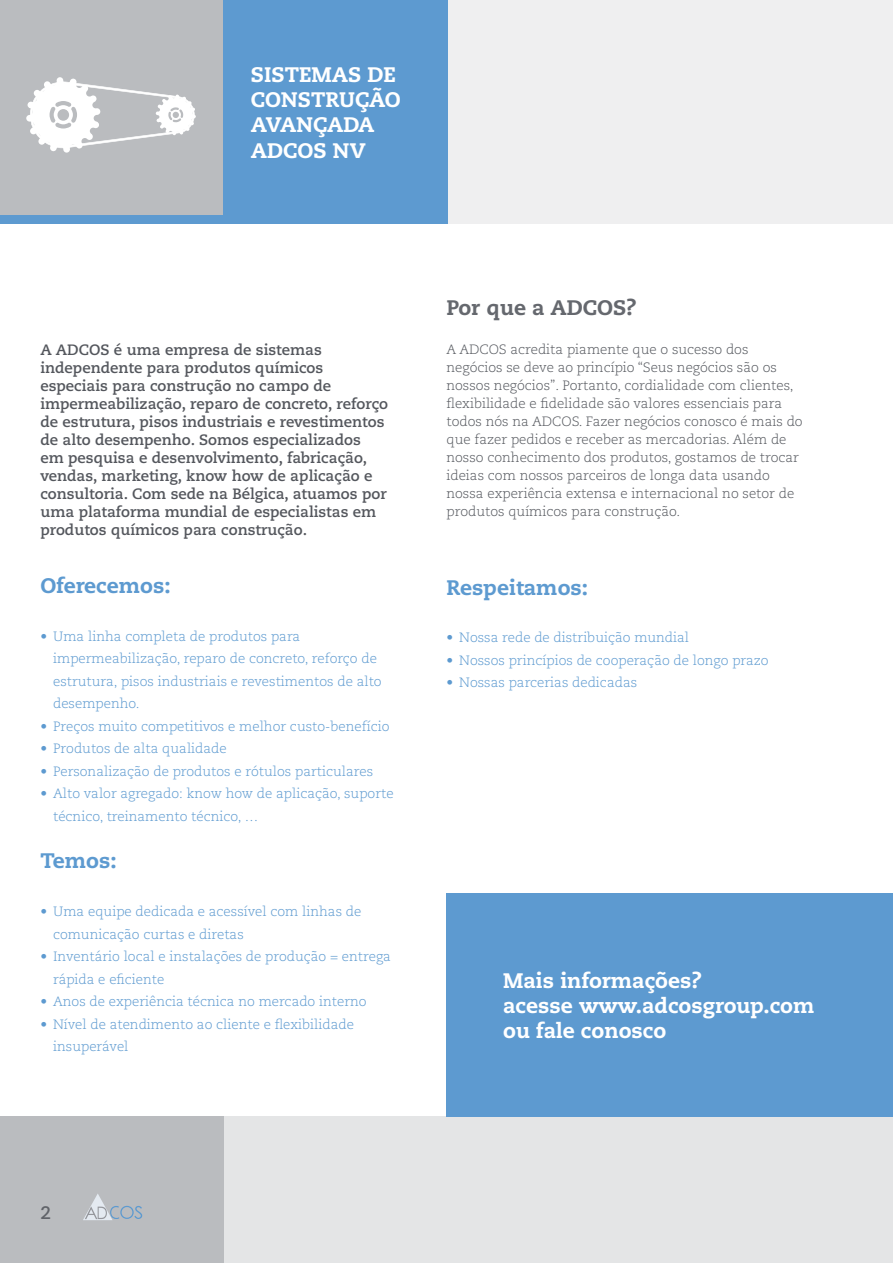
<style>
.page{position:relative;width:893px;height:1263px;background:#fff}
.page>*{position:absolute;margin:0;border:0;box-sizing:border-box;transform-origin:0 0}
.t1{font:800 21px/25.2px "Caecilia LT Std";color:#fff}
.t2{font:800 21px "Caecilia LT Std";color:#5d9ad0}
.t3{font:800 21px "Caecilia LT Std";color:#65686e}
.t4{font:700 18px "Caecilia LT Std";color:#606369}
.t5{font:700 15px/18px "Caecilia LT Std";color:#54575d}
.t6{font:300 13.5px/22.5px "Caecilia LT Std";color:#5d9ad0}
.t7{font:300 13.5px/18px "Caecilia LT Std";color:#54575d}
</style>
<div class="page">
<div style="left:0;top:0;width:893px;height:223px;background:#efeff0"></div>
<div style="left:0;top:1116px;width:893px;height:147px;background:#e4e5e6"></div>
<div style="left:0;top:1116px;width:223px;height:147px;background:#babcbf"></div>
<div style="left:0;top:0;width:223px;height:223px;background:#babcbf"></div>
<hr style="left:892px;top:0;width:1px;height:215px;background:#babcbf">
<div style="left:0;top:215px;width:223px;height:8px;background:#5d9ad0"></div>
<div style="left:446px;top:893px;width:447px;height:223px;background:#5d9ad0"></div>
<div style="left:223px;top:0;width:225px;height:223px;background:#5d9ad0"></div>
<svg style="left:26px;top:77px;width:170px;height:76px"></svg>
<svg style="left:83px;top:1194px;width:59px;height:26px"></svg>
<h1 class="t1" style="left:251px;top:62px;width:151px">SISTEMAS DE<br>CONSTRUÇÃO<br>AVANÇADA<br>ADCOS NV</h1>
<p class="t5" style="left:40px;top:341px;width:349px">A ADCOS é uma empresa de sistemas independente para produtos químicos especiais para construção no campo de impermeabilização, reparo de concreto, reforço de estrutura, pisos industriais e revestimentos de alto desempenho. Somos especializados<br>em pesquisa e desenvolvimento, fabricação, vendas, marketing, know how de aplicação e consultoria. Com sede na Bélgica, atuamos por uma plataforma mundial de especialistas em produtos químicos para construção.</p>
<h1 class="t2" style="left:40px;top:572px;width:132px">Oferecemos:</h1>
<p class="t6" style="left:53px;top:625px;width:330px;text-indent:-13px">• Uma linha completa de produtos para impermeabilização, reparo de concreto, reforço de estrutura, pisos industriais e revestimentos de alto desempenho.</p>
<p class="t6" style="left:40px;top:715px;width:351px">• Preços muito competitivos e melhor custo-benefício</p>
<p class="t6" style="left:40px;top:738px;width:188px">• Produtos de alta qualidade</p>
<p class="t6" style="left:40px;top:760px;width:334px">• Personalização de produtos e rótulos particulares</p>
<p class="t6" style="left:53px;top:783px;width:342px;text-indent:-13px">• Alto valor agregado: know how de aplicação, suporte técnico, treinamento técnico, …</p>
<h1 class="t2" style="left:40px;top:848px;width:78px">Temos:</h1>
<p class="t6" style="left:53px;top:901px;width:310px;text-indent:-13px">• Uma equipe dedicada e acessível com linhas de comunicação curtas e diretas</p>
<p class="t6" style="left:53px;top:946px;width:339px;text-indent:-13px">• Inventário local e instalações de produção = entrega rápida e eficiente</p>
<p class="t6" style="left:40px;top:991px;width:328px">• Anos de experiência técnica no mercado interno</p>
<p class="t6" style="left:53px;top:1013px;width:302px;text-indent:-13px">• Nível de atendimento ao cliente e flexibilidade insuperável</p>
<h1 class="t3" style="left:446px;top:295px;width:191px">Por que a ADCOS?</h1>
<p class="t7" style="left:446px;top:341px;width:358px">A ADCOS acredita piamente que o sucesso dos negócios se deve ao princípio “Seus negócios são os nossos negócios”. Portanto, cordialidade com clientes, flexibilidade e fidelidade são valores essenciais para todos nós na ADCOS. Fazer negócios conosco é mais do que fazer pedidos e receber as mercadorias. Além de nosso conhecimento dos produtos, gostamos de trocar ideias com nossos parceiros de longa data usando nossa experiência extensa e internacional no setor de produtos químicos para construção.</p>
<h1 class="t2" style="left:446px;top:575px;width:143px">Respeitamos:</h1>
<p class="t6" style="left:446px;top:626px;width:244px">• Nossa rede de distribuição mundial</p>
<p class="t6" style="left:446px;top:649px;width:324px">• Nossos princípios de cooperação de longo prazo</p>
<p class="t6" style="left:446px;top:671px;width:192px">• Nossas parcerias dedicadas</p>
<h1 class="t1" style="left:503px;top:968px;width:313px">Mais informações?<br>acesse www.adcosgroup.com ou fale conosco</h1>
<h2 class="t4" style="left:40px;top:1202px;width:12px">2</h2>
</div>
